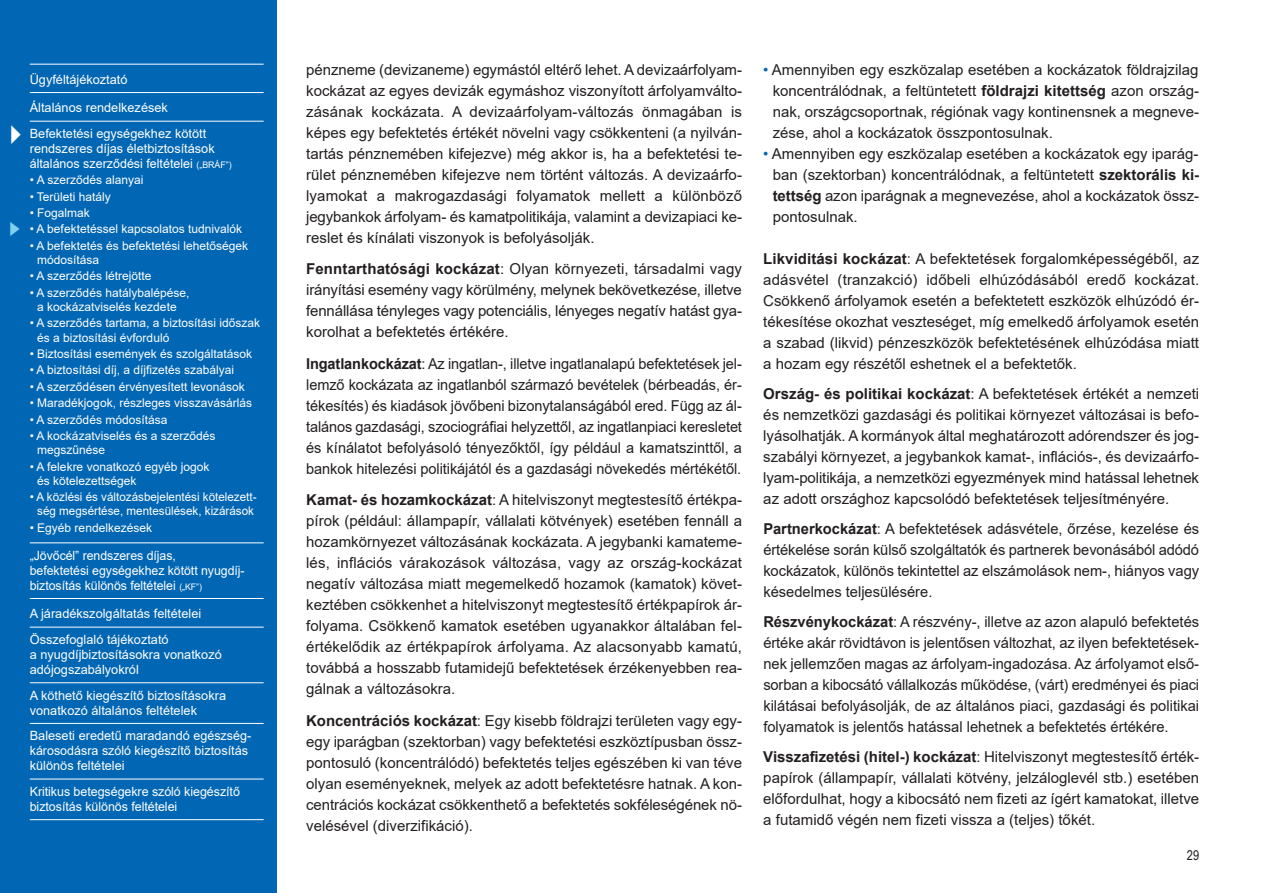
<style>
.page{position:relative;width:1263px;height:893px;background:#fff}
.page>*{position:absolute;margin:0;border:0;box-sizing:border-box;transform-origin:0 0}
.t1{font:15px/21px "Arial";color:#231f20;text-align:justify}
.t2{font:13.5px "Arial Narrow";color:#231f20}
.t3{font:12.75px/15px "Arial";color:#fff}
.t4{font:12px/14.2px "Arial";color:#fff}
.s1{font-size:9px}
.s2{font-weight:700}
.s3{color:#0166b3}
</style>
<div class="page">
<div style="left:0;top:0;width:276px;height:893px;background:#0166b3"></div>
<hr style="left:30px;top:64px;width:234px;height:1px;background:#fff">
<hr style="left:30px;top:92px;width:234px;height:1px;background:#fff">
<hr style="left:30px;top:121px;width:234px;height:1px;background:#fff">
<hr style="left:30px;top:542px;width:234px;height:1px;background:#fff">
<hr style="left:30px;top:598px;width:234px;height:1px;background:#fff">
<hr style="left:30px;top:627px;width:234px;height:1px;background:#fff">
<hr style="left:30px;top:682px;width:234px;height:1px;background:#fff">
<hr style="left:30px;top:723px;width:234px;height:1px;background:#fff">
<hr style="left:30px;top:779px;width:234px;height:1px;background:#fff">
<hr style="left:30px;top:819px;width:234px;height:1px;background:#fff">
<p class="t3" style="left:30px;top:72px;width:99px">Ügyféltájékoztató</p>
<p class="t3" style="left:30px;top:100px;width:140px">Általános rendelkezések</p>
<p class="t3" style="left:30px;top:126px;width:203px">Befektetési egységekhez kötött rendszeres díjas életbiztosítások általános szerződési feltételei <span class="s1">(„BRÁF”)</span></p>
<p class="t4" style="left:30px;top:173px;width:115px">• A szerződés alanyai</p>
<p class="t4" style="left:30px;top:189px;width:83px">• Területi hatály</p>
<p class="t4" style="left:30px;top:206px;width:62px">• Fogalmak</p>
<p class="t4" style="left:30px;top:222px;width:214px">• A befektetéssel kapcsolatos tudnivalók</p>
<p class="t4" style="left:37px;top:239px;width:212px;text-indent:-8px">• A befektetés és befektetési lehetőségek módosítása</p>
<p class="t4" style="left:30px;top:269px;width:123px">• A szerződés létrejötte</p>
<p class="t4" style="left:30px;top:286px;width:161px;text-align:center">• A szerződés hatálybalépése, a kockázatviselés kezdete</p>
<p class="t4" style="left:37px;top:316px;width:224px;text-indent:-8px">• A szerződés tartama, a biztosítási időszak és a biztosítási évforduló</p>
<p class="t4" style="left:30px;top:347px;width:224px">• Biztosítási események és szolgáltatások</p>
<p class="t4" style="left:30px;top:363px;width:206px">• A biztosítási díj, a díjfizetés szabályai</p>
<p class="t4" style="left:30px;top:380px;width:216px">• A szerződésen érvényesített levonások</p>
<p class="t4" style="left:30px;top:396px;width:224px">• Maradékjogok, részleges visszavásárlás</p>
<p class="t4" style="left:30px;top:412px;width:139px">• A szerződés módosítása</p>
<p class="t4" style="left:37px;top:429px;width:180px;text-indent:-8px">• A kockázatviselés és a szerződés megszűnése</p>
<p class="t4" style="left:37px;top:459px;width:174px;text-indent:-8px">• A felekre vonatkozó egyéb jogok és kötelezettségek</p>
<p class="t4" style="left:30px;top:490px;width:228px;text-align:center">• A közlési és változásbejelentési kötelezett&shy;ség megsértése, mentesülések, kizárások</p>
<p class="t4" style="left:30px;top:521px;width:124px">• Egyéb rendelkezések</p>
<p class="t3" style="left:30px;top:548px;width:216px">„Jövőcél” rendszeres díjas,<br>befektetési egységekhez kötött nyugdíj - biztosítás különös feltételei <span class="s1">(„KF”)</span></p>
<p class="t3" style="left:30px;top:606px;width:173px">A járadékszolgáltatás feltételei</p>
<p class="t3" style="left:30px;top:632px;width:194px">Összefoglaló tájékoztató<br>a nyugdíjbiztosításokra vonatkozó adójogszabályokról</p>
<p class="t3" style="left:30px;top:688px;width:198px">A köthető kiegészítő biztosításokra vonatkozó általános feltételek</p>
<p class="t3" style="left:30px;top:728px;width:223px">Baleseti eredetű maradandó egészség&shy;károsodásra szóló kiegészítő biztosítás különös feltételei</p>
<p class="t3" style="left:30px;top:784px;width:212px">Kritikus betegségekre szóló kiegészítő biztosítás különös feltételei</p>
<p class="t1" style="left:306px;top:59px;width:437px">pénzneme (devizaneme) egymástól eltérő lehet. A devizaárfolyam&shy;kockázat az egyes devizák egymáshoz viszonyított árfolyamválto&shy;zásának kockázata. A devizaárfolyam-változás önmagában is képes egy befektetés értékét növelni vagy csökkenteni (a nyilván&shy;tartás pénznemében kifejezve) még akkor is, ha a befektetési te&shy;rület pénznemében kifejezve nem történt változás. A devizaárfo&shy;lyamokat a makrogazdasági folyamatok mellett a különböző jegybankok árfolyam- és kamatpolitikája, valamint a devizapiaci ke&shy;reslet és kínálati viszonyok is befolyásolják.</p>
<p class="t1" style="left:306px;top:258px;width:437px"><span class="s2">Fenntarthatósági kockázat</span>: Olyan környezeti, társadalmi vagy irányítási esemény vagy körülmény, melynek bekövetkezése, illetve fennállása tényleges vagy potenciális, lényeges negatív hatást gya&shy;korolhat a befektetés értékére.</p>
<p class="t1" style="left:306px;top:353px;width:437px"><span class="s2">Ingatlankockázat</span>: Az ingatlan-, illetve ingatlanalapú befektetések jel&shy;lemző kockázata az ingatlanból származó bevételek (bérbeadás, ér&shy;tékesítés) és kiadások jövőbeni bizonytalanságából ered. Függ az ál&shy;talános gazdasági, szociográfiai helyzettől, az ingatlanpiaci keresletet és kínálatot befolyásoló tényezőktől, így például a kamatszinttől, a bankok hitelezési politikájától és a gazdasági növekedés mértékétől.</p>
<p class="t1" style="left:306px;top:489px;width:437px"><span class="s2">Kamat- és hozamkockázat</span>: A hitelviszonyt megtestesítő értékpa&shy;pírok (például: állampapír, vállalati kötvények) esetében fennáll a hozamkörnyezet változásának kockázata. A jegybanki kamateme&shy;lés, inflációs várakozások változása, vagy az ország-kockázat negatív változása miatt megemelkedő hozamok (kamatok) követ&shy;keztében csökkenhet a hitelviszonyt megtestesítő értékpapírok ár&shy;folyama. Csökkenő kamatok esetében ugyanakkor általában fel&shy;értékelődik az értékpapírok árfolyama. Az alacsonyabb kamatú, továbbá a hosszabb futamidejű befektetések érzékenyebben rea&shy;gálnak a változásokra.</p>
<p class="t1" style="left:306px;top:710px;width:437px"><span class="s2">Koncentrációs kockázat</span>: Egy kisebb földrajzi területen vagy egy&shy;egy iparágban (szektorban) vagy befektetési eszköztípusban össz&shy;pontosuló (koncentrálódó) befektetés teljes egészében ki van téve olyan eseményeknek, melyek az adott befektetésre hatnak. A kon&shy;centrációs kockázat csökkenthető a befektetés sokféleségének nö&shy;velésével (diverzifikáció).</p>
<p class="t1" style="left:773px;top:59px;width:428px;text-indent:-9px"><span class="s3">•</span> Amennyiben egy eszközalap esetében a kockázatok földrajzilag koncentrálódnak, a feltüntetett <span class="s2">földrajzi kitettség</span> azon ország&shy;nak, országcsoportnak, régiónak vagy kontinensnek a megneve&shy;zése, ahol a kockázatok összpontosulnak.</p>
<p class="t1" style="left:773px;top:143px;width:428px;text-indent:-9px"><span class="s3">•</span> Amennyiben egy eszközalap esetében a kockázatok egy iparág&shy;ban (szektorban) koncentrálódnak, a feltüntetett <span class="s2">szektorális ki&shy;tettség</span> azon iparágnak a megnevezése, ahol a kockázatok össz&shy;pontosulnak.</p>
<p class="t1" style="left:763px;top:248px;width:437px"><span class="s2">Likviditási kockázat</span>: A befektetések forgalomképességéből, az adásvétel (tranzakció) időbeli elhúzódásából eredő kockázat.<br>Csökkenő árfolyamok esetén a befektetett eszközök elhúzódó ér&shy;tékesítése okozhat veszteséget, míg emelkedő árfolyamok esetén a szabad (likvid) pénzeszközök befektetésének elhúzódása miatt a hozam egy részétől eshetnek el a befektetők.</p>
<p class="t1" style="left:763px;top:383px;width:437px"><span class="s2">Ország- és politikai kockázat</span>: A befektetések értékét a nemzeti és nemzetközi gazdasági és politikai környezet változásai is befo&shy;lyásolhatják. A kormányok által meghatározott adórendszer és jog&shy;szabályi környezet, a jegybankok kamat-, inflációs-, és devizaárfo&shy;lyam-politikája, a nemzetközi egyezmények mind hatással lehetnek az adott országhoz kapcsolódó befektetések teljesítményére.</p>
<p class="t1" style="left:763px;top:518px;width:437px"><span class="s2">Partnerkockázat</span>: A befektetések adásvétele, őrzése, kezelése és értékelése során külső szolgáltatók és partnerek bevonásából adódó kockázatok, különös tekintettel az elszámolások nem-, hiányos vagy késedelmes teljesülésére.</p>
<p class="t1" style="left:763px;top:611px;width:437px"><span class="s2">Részvénykockázat</span>: A részvény-, illetve az azon alapuló befektetés értéke akár rövidtávon is jelentősen változhat, az ilyen befektetések&shy;nek jellemzően magas az árfolyam-ingadozása. Az árfolyamot első&shy;sorban a kibocsátó vállalkozás működése, (várt) eredményei és piaci kilátásai befolyásolják, de az általános piaci, gazdasági és politikai folyamatok is jelentős hatással lehetnek a befektetés értékére.</p>
<p class="t1" style="left:763px;top:746px;width:437px"><span class="s2">Visszafizetési (hitel-) kockázat</span>: Hitelviszonyt megtestesítő érték&shy;papírok (állampapír, vállalati kötvény, jelzáloglevél stb.) esetében előfordulhat, hogy a kibocsátó nem fizeti az ígért kamatokat, illetve a futamidő végén nem fizeti vissza a (teljes) tőkét.</p>
<p class="t2" style="left:1187px;top:848px;width:14px">29</p>
</div>
